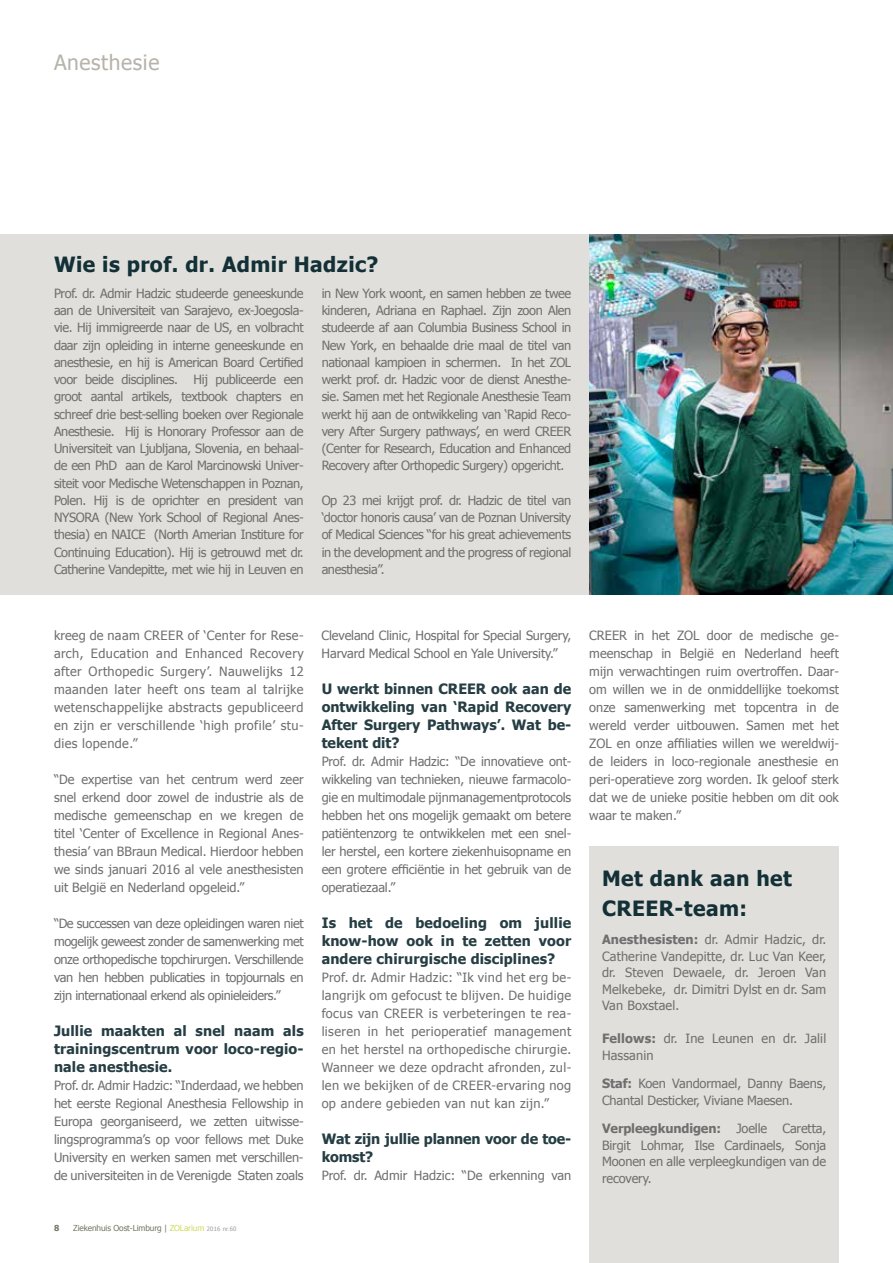
<style>
.page{position:relative;width:893px;height:1263px;background:#fff}
.page>*{position:absolute;margin:0;border:0;box-sizing:border-box;transform-origin:0 0}
.t1{font:700 21px/30px "Tahoma";letter-spacing:.02em;color:#133036}
.t2{font:21px "Tahoma";letter-spacing:.03em;color:#b6b4a9}
.t3{font:700 14.25px/18px "Tahoma";letter-spacing:.01em;color:#253d43;text-align:justify}
.t4{font:700 14.25px/18px "Tahoma";letter-spacing:-.01em;color:#253d43}
.t5{font:12.75px/18px "Tahoma";letter-spacing:-.01em;color:#706f6f;text-align:justify}
.t6{font:12.75px/16.5px "Tahoma";letter-spacing:.01em;color:#706f6f}
.t7{font:8.25px "Tahoma";letter-spacing:-.01em;color:#767662}
.t8{font:700 8.25px "Tahoma";color:#767662}
.s1{color:#cfdb60}
.s2{font-size:6px;color:#9d9d9c}
.s3{font-size:6px;color:#cfdb60}
.s4{font-weight:700}
</style>
<div class="page">
<div style="left:0;top:234px;width:589px;height:360px;background:#e0dfdb"></div>
<div style="left:589px;top:846px;width:250px;height:417px;background:#e0dfdb"></div>
<img style="left:589px;top:234px;width:304px;height:360px">
<h1 class="t2" style="left:54px;top:49px;width:107px">Anesthesie</h1>
<h1 class="t1" style="left:54px;top:248px;width:326px">Wie is prof. dr. Admir Hadzic?</h1>
<p class="t5" style="left:54px;top:284px;width:251px;line-height:17.2px">Prof. dr. Admir Hadzic studeerde geneeskunde aan de Universiteit van Sarajevo, ex-Joegosla&shy;vie. Hij immigreerde naar de US, en volbracht daar zijn opleiding in interne geneeskunde en anesthesie, en hij is American Board Certified voor beide disciplines. Hij publiceerde een groot aantal artikels, textbook chapters en schreef drie best-selling boeken over Regionale Anesthesie. Hij is Honorary Professor aan de Universiteit van Ljubljana, Slovenia, en behaal&shy;de een PhD aan de Karol Marcinowski Univer&shy;siteit voor Medische Wetenschappen in Poznan, Polen. Hij is de oprichter en president van NYSORA (New York School of Regional Anes&shy;thesia) en NAICE (North Amerian Institure for Continuing Education). Hij is getrouwd met dr.<br>Catherine Vandepitte, met wie hij in Leuven en</p>
<p class="t5" style="left:322px;top:284px;width:251px;line-height:17.2px">in New York woont, en samen hebben ze twee kinderen, Adriana en Raphael. Zijn zoon Alen studeerde af aan Columbia Business School in New York, en behaalde drie maal de titel van nationaal kampioen in schermen. In het ZOL werkt prof. dr. Hadzic voor de dienst Anesthe&shy;sie. Samen met het Regionale Anesthesie Team werkt hij aan de ontwikkeling van ‘Rapid Reco&shy;very After Surgery pathways’, en werd CREER (Center for Research, Education and Enhanced Recovery after Orthopedic Surgery) opgericht.</p>
<p class="t5" style="left:322px;top:491px;width:251px;line-height:17.2px">Op 23 mei krijgt prof. dr. Hadzic de titel van ‘doctor honoris causa’ van de Poznan University of Medical Sciences “for his great achievements in the development and the progress of regional anesthesia”.</p>
<p class="t5" style="left:54px;top:626px;width:251px">kreeg de naam CREER of ‘Center for Rese&shy;arch, Education and Enhanced Recovery after Orthopedic Surgery’. Nauwelijks 12 maanden later heeft ons team al talrijke wetenschappelijke abstracts gepubliceerd en zijn er verschillende ‘high profile’ stu&shy;dies lopende.”</p>
<p class="t5" style="left:54px;top:770px;width:251px">“De expertise van het centrum werd zeer snel erkend door zowel de industrie als de medische gemeenschap en we kregen de titel ‘Center of Excellence in Regional Anes&shy;thesia’ van BBraun Medical. Hierdoor hebben we sinds januari 2016 al vele anesthesisten uit België en Nederland opgeleid.”</p>
<p class="t5" style="left:54px;top:914px;width:251px">“De successen van deze opleidingen waren niet mogelijk geweest zonder de samenwerking met onze orthopedische topchirurgen. Verschillende van hen hebben publicaties in topjournals en zijn internationaal erkend als opinieleiders.”</p>
<p class="t3" style="left:54px;top:1021px;width:251px">Jullie maakten al snel naam als trainingscentrum voor loco-regio&shy;nale anesthesie.</p>
<p class="t5" style="left:54px;top:1076px;width:251px">Prof. dr. Admir Hadzic: “Inderdaad, we hebben het eerste Regional Anesthesia Fellowship in Europa georganiseerd, we zetten uitwisse&shy;lingsprogramma’s op voor fellows met Duke University en werken samen met verschillen&shy;de universiteiten in de Verenigde Staten zoals</p>
<p class="t8" style="left:54px;top:1222px;width:7px">8</p>
<p class="t7" style="left:73px;top:1222px;width:165px">Ziekenhuis Oost-Limburg | <span class="s1">ZOLarium</span> <span class="s2">2016 nr</span><span class="s3">.</span><span class="s2">60</span></p>
<p class="t5" style="left:322px;top:626px;width:251px">Cleveland Clinic, Hospital for Special Surgery,<br>Harvard Medical School en Yale University.”</p>
<p class="t3" style="left:322px;top:679px;width:251px">U werkt binnen CREER ook aan de ontwikkeling van ‘Rapid Recovery After Surgery Pathways’. Wat be&shy;tekent dit?</p>
<p class="t5" style="left:322px;top:752px;width:251px">Prof. dr. Admir Hadzic: “De innovatieve ont&shy;wikkeling van technieken, nieuwe farmacolo&shy;gie en multimodale pijnmanagementprotocols hebben het ons mogelijk gemaakt om betere patiëntenzorg te ontwikkelen met een snel&shy;ler herstel, een kortere ziekenhuisopname en een grotere efficiëntie in het gebruik van de operatiezaal.”</p>
<p class="t3" style="left:322px;top:913px;width:251px">Is het de bedoeling om jullie know-how ook in te zetten voor andere chirurgische disciplines?</p>
<p class="t5" style="left:322px;top:968px;width:251px">Prof. dr. Admir Hadzic: “Ik vind het erg be&shy;langrijk om gefocust te blijven. De huidige focus van CREER is verbeteringen te rea&shy;liseren in het perioperatief management en het herstel na orthopedische chirurgie.<br>Wanneer we deze opdracht afronden, zul&shy;len we bekijken of de CREER-ervaring nog op andere gebieden van nut kan zijn.”</p>
<p class="t4" style="left:322px;top:1129px;width:251px">Wat zijn jullie plannen voor de toe&shy;komst?</p>
<p class="t5" style="left:322px;top:1166px;width:251px">Prof. dr. Admir Hadzic: “De erkenning van</p>
<p class="t5" style="left:589px;top:626px;width:251px">CREER in het ZOL door de medische ge&shy;meenschap in België en Nederland heeft mijn verwachtingen ruim overtroffen. Daar&shy;om willen we in de onmiddellijke toekomst onze samenwerking met topcentra in de wereld verder uitbouwen. Samen met het ZOL en onze affiliaties willen we wereldwij&shy;de leiders in loco-regionale anesthesie en peri-operatieve zorg worden. Ik geloof sterk dat we de unieke positie hebben om dit ook waar te maken.”</p>
<h1 class="t1" style="left:602px;top:862px;width:191px">Met dank aan het<br>CREER-team:</h1>
<p class="t5" style="left:602px;top:931px;width:226px;line-height:16.5px"><span class="s4">Anesthesisten:</span> dr. Admir Hadzic, dr.<br>Catherine Vandepitte, dr. Luc Van Keer, dr. Steven Dewaele, dr. Jeroen Van Melkebeke, dr. Dimitri Dylst en dr. Sam Van Boxstael.</p>
<p class="t6" style="left:602px;top:1030px;width:226px"><span class="s4">Fellows:</span> dr. Ine Leunen en dr. Jalil<br>Hassanin</p>
<p class="t5" style="left:602px;top:1075px;width:226px;line-height:16.5px"><span class="s4">Staf:</span> Koen Vandormael, Danny Baens,<br>Chantal Desticker, Viviane Maesen.</p>
<p class="t5" style="left:602px;top:1120px;width:226px;line-height:16.5px"><span class="s4">Verpleegkundigen:</span> Joelle Caretta, Birgit Lohmar, Ilse Cardinaels, Sonja Moonen en alle verpleegkundigen van de recovery.</p>
</div>
